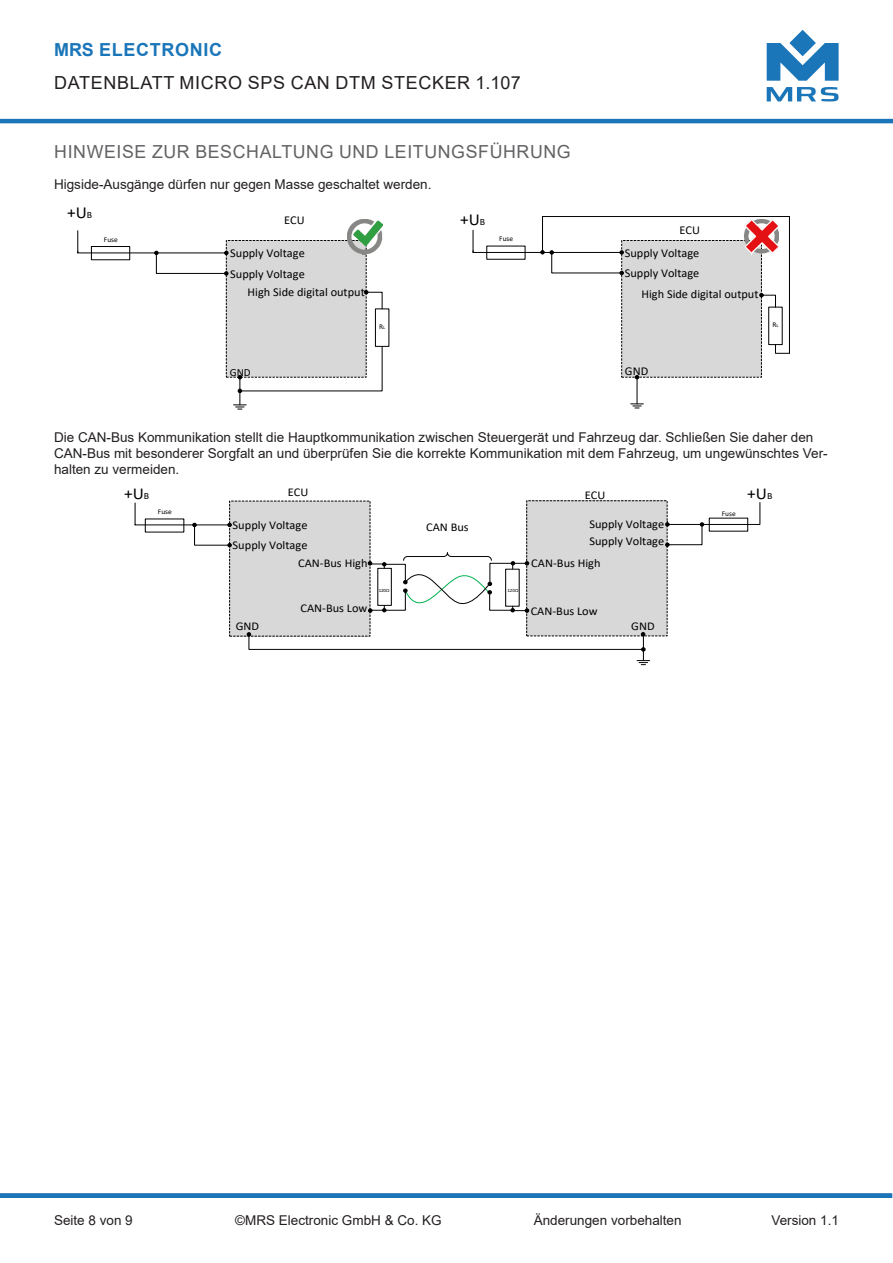
<style>
.page{position:relative;width:893px;height:1263px;background:#fff}
.page>*{position:absolute;margin:0;border:0;box-sizing:border-box;transform-origin:0 0}
.t1{font:18px "Arial";letter-spacing:.035em;color:#636366}
.t2{font:18px "Arial";letter-spacing:.035em;color:#231f20}
.t3{font:700 18px "Arial";letter-spacing:.035em;color:#1b76b9}
.t4{font:16.95px "Calibri";color:#000}
.t5{font:16.65px "Calibri";color:#000;scale:1.04 1}
.t6{font:13.5px/16.2px "Arial";color:#231f20}
.t7{font:12px "Calibri";color:#000}
.t8{font:11.85px "Calibri";color:#000;scale:1.04 1}
.t9{font:10.8px "Calibri";color:#000}
.t10{font:7.2px "Calibri";color:#000}
.t11{font:7.2px "Calibri";color:#000;scale:1.04 1}
.t12{font:4.8px "Calibri";color:#000;scale:1.04 1}
.s1{font-size:9.6px}
.s2{font-size:4.8px}
.s3{font-size:9.45px}
</style>
<div class="page">
<svg style="left:767px;top:87px;width:72px;height:14px"></svg>
<svg style="left:767px;top:30px;width:72px;height:51px"></svg>
<div style="left:0;top:1193px;width:892px;height:5px;background:#1b76b9"></div>
<hr style="left:0;top:119px;width:893px;height:4px;background:#1b76b9">
<div style="left:226px;top:240px;width:140px;height:137px;background:#d8d8d8"></div>
<div style="left:226px;top:240px;width:140px;height:137px;border:1px dashed #000"></div>
<svg style="left:77px;top:231px;width:151px;height:44px"></svg>
<img style="left:347px;top:220px;width:35px;height:34px">
<div style="left:622px;top:240px;width:139px;height:137px;background:#d8d8d8"></div>
<svg style="left:631px;top:375px;width:12px;height:34px"></svg>
<div style="left:375px;top:309px;width:14px;height:37px;border:1px solid #000"></div>
<svg style="left:364px;top:290px;width:18px;height:19px"></svg>
<svg style="left:234px;top:346px;width:148px;height:64px"></svg>
<svg style="left:760px;top:293px;width:16px;height:14px"></svg>
<svg style="left:473px;top:216px;width:316px;height:59px"></svg>
<hr style="left:789px;top:216px;width:1px;height:137px;background:#000">
<svg style="left:775px;top:344px;width:15px;height:10px"></svg>
<div style="left:230px;top:501px;width:140px;height:135px;background:#d8d8d8"></div>
<svg style="left:135px;top:503px;width:96px;height:44px"></svg>
<div style="left:527px;top:501px;width:140px;height:135px;background:#d8d8d8"></div>
<svg style="left:665px;top:502px;width:95px;height:44px"></svg>
<svg style="left:247px;top:632px;width:403px;height:33px"></svg>
<svg style="left:368px;top:552px;width:161px;height:70px"></svg>
<h1 class="t3" style="left:54px;top:37px;width:169px">MRS ELECTRONIC</h1>
<h1 class="t2" style="left:54px;top:70px;width:468px">DATENBLATT MICRO SPS CAN DTM STECKER 1.107</h1>
<p class="t1" style="left:54px;top:139px;width:518px">HINWEISE ZUR BESCHALTUNG UND LEITUNGSFÜHRUNG</p>
<p class="t6" style="left:54px;top:176px;width:379px">Higside-Ausgänge dürfen nur gegen Masse geschaltet werden.</p>
<p class="t4" style="left:67px;top:201px;width:26px">+U<span class="s1">B</span></p>
<p class="t7" style="left:284px;top:212px;width:22px">ECU</p>
<p class="t4" style="left:460px;top:207px;width:26px">+U<span class="s1">B</span></p>
<p class="t10" style="left:104px;top:234px;width:15px">Fuse</p>
<p class="t7" style="left:230px;top:245px;width:76px">Supply Voltage</p>
<p class="t7" style="left:230px;top:265px;width:76px">Supply Voltage</p>
<p class="t7" style="left:248px;top:284px;width:119px">High Side digital output</p>
<p class="t10" style="left:499px;top:234px;width:15px">Fuse</p>
<p class="t7" style="left:679px;top:221px;width:22px">ECU</p>
<p class="t7" style="left:625px;top:244px;width:76px">Supply Voltage</p>
<p class="t7" style="left:625px;top:265px;width:76px">Supply Voltage</p>
<p class="t7" style="left:641px;top:285px;width:119px">High Side digital output</p>
<p class="t9" style="left:230px;top:365px;width:22px">GND</p>
<p class="t10" style="left:379px;top:322px;width:8px">R<span class="s2">L</span></p>
<p class="t10" style="left:772px;top:320px;width:8px">R<span class="s2">L</span></p>
<p class="t7" style="left:625px;top:362px;width:25px">GND</p>
<p class="t6" style="left:54px;top:429px;width:775px">Die CAN-Bus Kommunikation stellt die Hauptkommunikation zwischen Steuergerät und Fahrzeug dar. Schließen Sie daher den<br>CAN-Bus mit besonderer Sorgfalt an und überprüfen Sie die korrekte Kommunikation mit dem Fahrzeug, um ungewünschtes Ver&shy;halten zu vermeiden.</p>
<p class="t5" style="left:124px;top:482px;width:26px">+U<span class="s3">B</span></p>
<p class="t11" style="left:158px;top:507px;width:15px">Fuse</p>
<p class="t8" style="left:288px;top:484px;width:21px">ECU</p>
<p class="t8" style="left:585px;top:487px;width:21px">ECU</p>
<p class="t5" style="left:747px;top:482px;width:26px">+U<span class="s3">B</span></p>
<p class="t11" style="left:722px;top:508px;width:15px">Fuse</p>
<p class="t8" style="left:233px;top:517px;width:74px">Supply Voltage</p>
<p class="t8" style="left:426px;top:519px;width:42px">CAN Bus</p>
<p class="t8" style="left:589px;top:516px;width:74px">Supply Voltage</p>
<p class="t8" style="left:233px;top:537px;width:74px">Supply Voltage</p>
<p class="t8" style="left:589px;top:533px;width:74px">Supply Voltage</p>
<p class="t8" style="left:298px;top:555px;width:68px">CAN-Bus High</p>
<p class="t8" style="left:531px;top:555px;width:68px">CAN-Bus High</p>
<p class="t12" style="left:379px;top:587px;width:12px">120Ω</p>
<p class="t12" style="left:507px;top:587px;width:12px">120Ω</p>
<p class="t8" style="left:300px;top:600px;width:66px">CAN-Bus Low</p>
<p class="t8" style="left:531px;top:602px;width:66px">CAN-Bus Low</p>
<p class="t8" style="left:236px;top:618px;width:24px">GND</p>
<p class="t8" style="left:631px;top:618px;width:24px">GND</p>
<p class="t6" style="left:54px;top:1212px;width:80px">Seite 8 von 9</p>
<p class="t6" style="left:235px;top:1212px;width:208px">©MRS Electronic GmbH &amp; Co. KG</p>
<p class="t6" style="left:534px;top:1212px;width:149px">Änderungen vorbehalten</p>
<p class="t6" style="left:771px;top:1212px;width:69px">Version 1.1</p>
</div>
